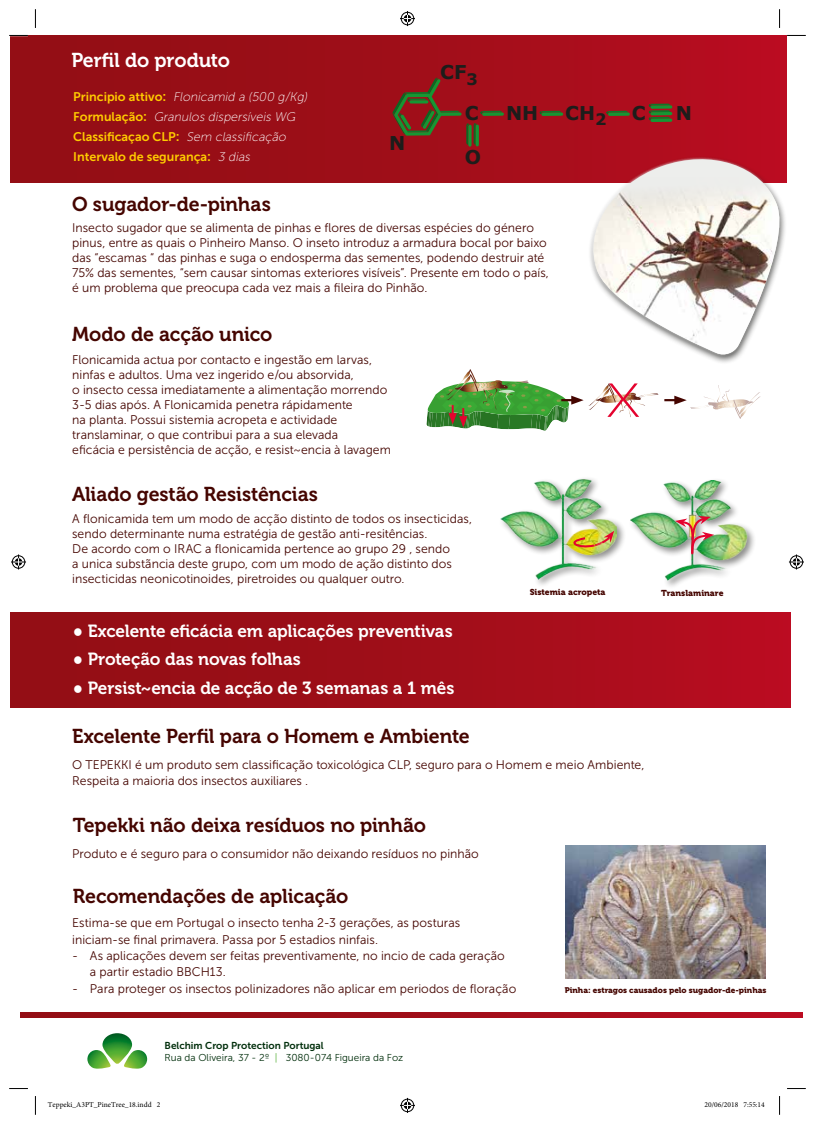
<style>
.page{position:relative;width:815px;height:1124px;background:#fff}
.page>*{position:absolute;margin:0;border:0;box-sizing:border-box;transform-origin:0 0}
.t1{font:20px "Museo 700";letter-spacing:-.005em;color:#450500}
.t2{font:20px "Museo 700";letter-spacing:-.01em;color:#fff}
.t3{font:700 19.25px/40.5px "Verdana";color:#1d1d1b;text-align:right}
.t4{font:17.5px/28.5px "Museo 700";letter-spacing:-.005em;color:#fff}
.t5{font:12.5px/15px "Museo Sans 300";letter-spacing:.005em;color:#450500}
.t6{font:italic 12.5px/20px "Museo Sans 100";color:#fff}
.t7{font:12.5px/20px "Museo Sans 700";color:#fc0}
.t8{font:10px "Museo Sans 300";color:#002e0b}
.t9{font:10px "Museo Sans 700";color:#002e0b}
.t10{font:8.5px "Museo 900";color:#450500}
.t11{font:8.12px "Museo 900";color:#450500}
.t12{font:7.5px "Minion Pro";color:#000}
.s1{font-family:"Museo Sans 700";font-style:normal;color:#fc0}
.s2{font-family:"Museo Sans 700";font-style:normal;font-size:13.75px;color:#fc0}
.s3{font-size:13.75px}
.s4{font-family:"Museo Sans 100";font-style:italic;color:#fff}
.s5{color:#52ae32}
</style>
<div class="page">
<svg style="left:87px;top:1033px;width:60px;height:35px"></svg>
<div style="left:11px;top:35px;width:776px;height:147px;background:linear-gradient(to right,#8e0e13,#b60d20)"></div>
<svg style="left:539px;top:111px;width:24px;height:5px"></svg>
<svg style="left:392px;top:77px;width:112px;height:70px;background:#88231d"></svg>
<svg style="left:606px;top:111px;width:24px;height:5px"></svg>
<svg style="left:648px;top:104px;width:24px;height:18px"></svg>
<svg style="left:20px;top:1012px;width:782px;height:5px;background:#a20d19"></svg>
<div style="left:628px;top:477px;width:128px;height:112px;background:#1d1d1b;opacity:.5"></div>
<img style="left:631px;top:480px;width:118px;height:104px">
<img style="left:675px;top:516px;width:39px;height:40px">
<div style="left:498px;top:476px;width:128px;height:112px;background:#1d1d1b;opacity:.5"></div>
<img style="left:499px;top:477px;width:117px;height:104px">
<svg style="left:564px;top:530px;width:50px;height:18px"></svg>
<svg style="left:664px;top:389px;width:97px;height:30px"></svg>
<svg style="left:426px;top:369px;width:232px;height:62px"></svg>
<div style="left:11px;top:612px;width:779px;height:95px;background:linear-gradient(to right,#8e0e13,#b60d20)"></div>
<svg style="left:568px;top:130px;width:219px;height:259px"></svg>
<svg style="left:583px;top:148px;width:204px;height:208px;background:#c34f5b"></svg>
<img style="left:584px;top:177px;width:203px;height:178px">
<img style="left:566px;top:845px;width:199px;height:133px">
<svg style="left:9px;top:35px;width:19px;height:1px"></svg>
<svg style="left:787px;top:35px;width:19px;height:1px"></svg>
<svg style="left:9px;top:1088px;width:19px;height:1px"></svg>
<svg style="left:787px;top:1088px;width:19px;height:1px"></svg>
<svg style="left:35px;top:9px;width:1px;height:19px"></svg>
<svg style="left:35px;top:1096px;width:1px;height:18px"></svg>
<svg style="left:779px;top:9px;width:1px;height:19px"></svg>
<svg style="left:779px;top:1096px;width:1px;height:18px"></svg>
<svg style="left:400px;top:11px;width:15px;height:15px"></svg>
<svg style="left:400px;top:1097px;width:15px;height:15px"></svg>
<svg style="left:11px;top:554px;width:15px;height:15px"></svg>
<svg style="left:789px;top:554px;width:15px;height:15px"></svg>
<svg style="left:74px;top:628px;width:8px;height:7px"></svg>
<svg style="left:74px;top:656px;width:8px;height:8px"></svg>
<svg style="left:74px;top:685px;width:8px;height:7px"></svg>
<h1 class="t2" style="left:71px;top:49px;width:160px">Perfil do produto</h1>
<p class="t6" style="left:73px;top:87px;width:238px"><span class="s1">Pri n ci p i o att ivo</span> <span class="s2">:</span> Flonicamid a (500 g/Kg)<br><span class="s1">Fo r m u la çã o</span> <span class="s2">:</span> Granulos dispersíveis WG</p>
<p class="t7" style="left:73px;top:127px;width:216px">Classificaçao CLP<span class="s3">:</span> <span class="s4">Sem classificação<br></span>Intervalo de segurança<span class="s3">:</span> <span class="s4">3 dias</span></p>
<h2 class="t3" style="left:389px;top:122px;width:18px">N</h2>
<h2 class="t3" style="left:440px;top:51px;width:40px">CF<sub>3<br></sub>C</h2>
<h2 class="t3" style="left:465px;top:136px;width:18px">O</h2>
<h2 class="t3" style="left:506px;top:92px;width:34px">NH</h2>
<h2 class="t3" style="left:565px;top:92px;width:43px">CH<sub>2</sub></h2>
<h2 class="t3" style="left:632px;top:92px;width:15px">C</h2>
<h2 class="t3" style="left:676px;top:92px;width:18px">N</h2>
<h1 class="t1" style="left:72px;top:193px;width:200px">O sugador-de-pinhas</h1>
<p class="t5" style="left:72px;top:221px;width:478px">Insecto sugador que se alimenta de pinhas e flores de diversas espécies do género pinus, entre as quais o Pinheiro Manso. O inseto introduz a armadura bocal por baixo das “escamas “ das pinhas e suga o endosperma das sementes, podendo destruir até 75% das sementes, “sem causar sintomas exteriores visíveis”. Presente em todo o país, é um problema que preocupa cada vez mais a fileira do Pinhão.</p>
<h1 class="t1" style="left:72px;top:323px;width:202px">Modo de acção unico</h1>
<p class="t5" style="left:72px;top:352px;width:320px">Flonicamida actua por contacto e ingestão em larvas, ninfas e adultos. Uma vez ingerido e/ou absorvida,<br>o insecto cessa imediatamente a alimentação morrendo 3-5 dias após. A Flonicamida penetra rápidamente<br>na planta. Possui sistemia acropeta e actividade translaminar, o que contribui para a sua elevada<br>eficácia e persistência de acção, e resist~encia à lavagem</p>
<h1 class="t1" style="left:72px;top:482px;width:247px">Aliado gestão Resistências</h1>
<p class="t5" style="left:72px;top:511px;width:401px">A flonicamida tem um modo de acção distinto de todos os insecticidas, sendo determinante numa estratégia de gestão anti-resitências.<br>De acordo com o IRAC a flonicamida pertence ao grupo 29 , sendo<br>a unica substãncia deste grupo, com um modo de ação distinto dos insecticidas neonicotinoides, piretroides ou qualquer outro.</p>
<h3 class="t4" style="left:88px;top:616px;width:368px">Excelente eficácia em aplicações preventivas<br>Proteção das novas folhas<br>Persist~encia de acção de 3 semanas a 1 mês</h3>
<h1 class="t1" style="left:72px;top:724px;width:399px">Excelente Perfil para o Homem e Ambiente</h1>
<p class="t5" style="left:72px;top:756px;width:574px;line-height:16.2px">O TEPEKKI é um produto sem classificação toxicológica CLP, seguro para o Homem e meio Ambiente,<br>Respeita a maioria dos insectos auxiliares .</p>
<h1 class="t1" style="left:73px;top:813px;width:355px">Tepekki não deixa resíduos no pinhão</h1>
<p class="t10" style="left:530px;top:587px;width:77px">Sistemia acropeta</p>
<p class="t10" style="left:661px;top:588px;width:64px">Translaminare</p>
<p class="t5" style="left:72px;top:846px;width:408px">Produto e é seguro para o consumidor não deixando resíduos no pinhão</p>
<h1 class="t1" style="left:73px;top:884px;width:277px">Recomendações de aplicação</h1>
<p class="t5" style="left:72px;top:915px;width:389px;line-height:16.2px">Estima-se que em Portugal o insecto tenha 2-3 gerações, as posturas iniciam-se final primavera. Passa por 5 estadios ninfais.</p>
<p class="t5" style="left:90px;top:947px;width:417px;line-height:16.2px;text-indent:-18px">- As aplicações devem ser feitas preventivamente, no incio de cada geração a partir estadio BBCH13.</p>
<p class="t5" style="left:72px;top:980px;width:446px">- Para proteger os insectos polinizadores não aplicar em periodos de floração</p>
<p class="t9" style="left:165px;top:1039px;width:161px">Belchim Crop Protection Portugal</p>
<p class="t8" style="left:165px;top:1051px;width:240px">Rua da Oliveira, 37 - 2º <span class="s5">|</span> 3080-074 Figueira da Foz</p>
<p class="t11" style="left:565px;top:985px;width:203px">Pinha: estragos causados pelo sugador-de-pinhas</p>
<p class="t12" style="left:48px;top:1099px;width:114px">Teppeki_A3PT_PineTree_18.indd 2</p>
<p class="t12" style="left:705px;top:1099px;width:62px">20/06/2018 7:55:14</p>
</div>
